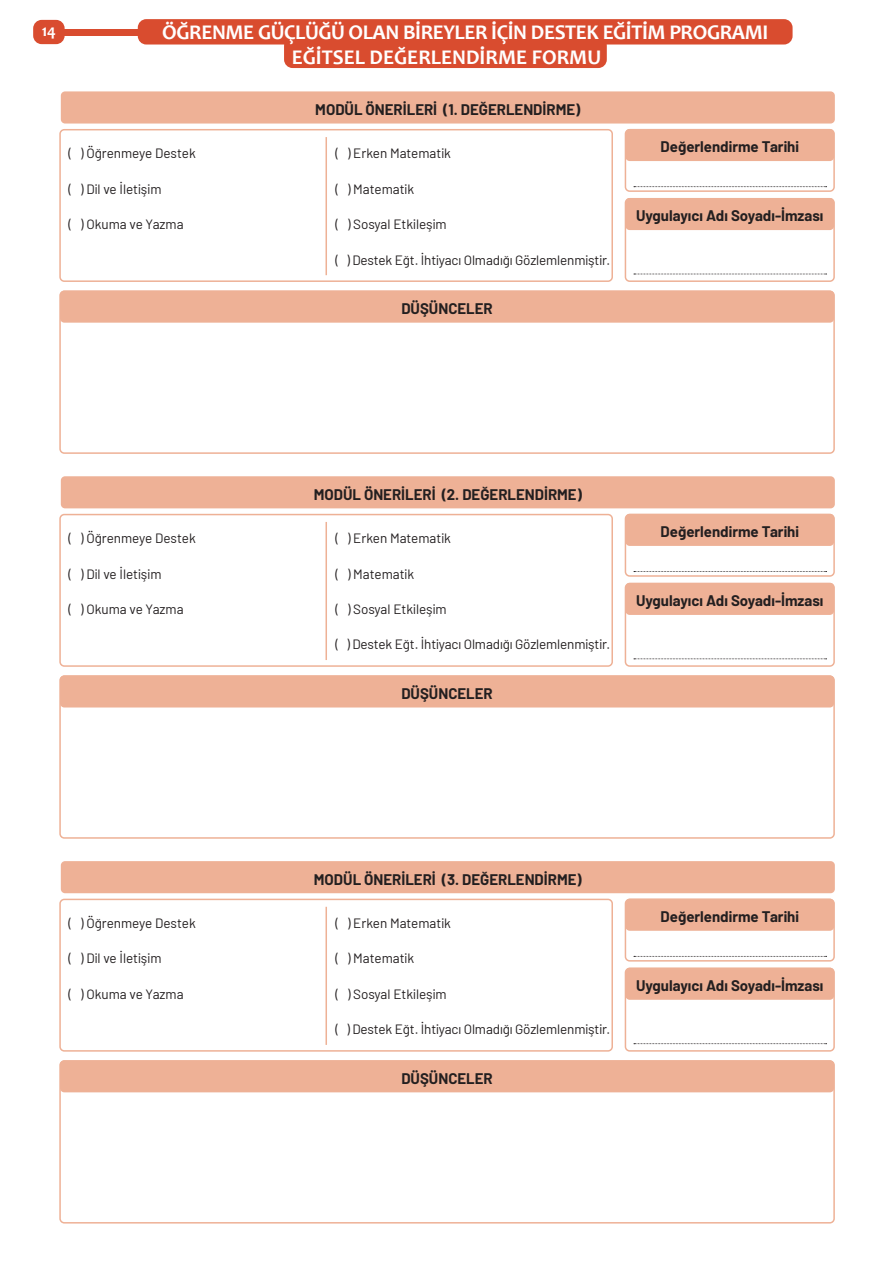
<style>
.page{position:relative;width:893px;height:1263px;background:#fff}
.page>*{position:absolute;margin:0;border:0;box-sizing:border-box;transform-origin:0 0}
.t1{font:700 21px/24.3px "Candara";letter-spacing:-.02em;color:#fff}
.t2{font:700 16.5px "Candara";color:#fff}
.t3{font:700 15px "Barlow";color:#231f20}
.t4{font:13.5px "Barlow";letter-spacing:-.01em;color:#231f20}
</style>
<div class="page">
<div style="left:60px;top:29px;width:86px;height:6px;background:#d94c2f"></div>
<div style="left:138px;top:19px;width:655px;height:26px;background:#d94c2f;border-radius:9px"></div>
<div style="left:284px;top:37px;width:323px;height:31px;background:#d94c2f;border-radius:9px"></div>
<div style="left:33px;top:20px;width:32px;height:24px;background:#d94c2f;border-radius:9px"></div>
<div style="left:61px;top:91px;width:774px;height:33px;background:#eeb196;border-radius:4px"></div>
<div style="left:59px;top:291px;width:776px;height:163px;border:2px solid #eeb196;border-radius:4px"></div>
<div style="left:60px;top:291px;width:774px;height:32px;background:#eeb196;border-radius:4px"></div>
<div style="left:59px;top:129px;width:554px;height:153px;border:2px solid #eeb196;border-radius:4px"></div>
<hr style="left:325px;top:137px;width:2px;height:138px;background:#eeb196">
<div style="left:625px;top:129px;width:210px;height:63px;border:2px solid #eeb196;border-radius:4px"></div>
<div style="left:625px;top:129px;width:209px;height:32px;background:#eeb196;border-radius:4px"></div>
<svg style="left:634px;top:186px;width:193px;height:1px"></svg>
<div style="left:625px;top:198px;width:210px;height:84px;border:2px solid #eeb196;border-radius:4px"></div>
<div style="left:625px;top:198px;width:209px;height:32px;background:#eeb196;border-radius:4px"></div>
<svg style="left:634px;top:274px;width:193px;height:1px"></svg>
<div style="left:61px;top:476px;width:774px;height:32px;background:#eeb196;border-radius:4px"></div>
<div style="left:59px;top:675px;width:776px;height:164px;border:2px solid #eeb196;border-radius:4px"></div>
<div style="left:60px;top:675px;width:774px;height:32px;background:#eeb196;border-radius:4px"></div>
<div style="left:59px;top:514px;width:554px;height:153px;border:2px solid #eeb196;border-radius:4px"></div>
<hr style="left:325px;top:522px;width:2px;height:138px;background:#eeb196">
<div style="left:625px;top:514px;width:210px;height:63px;border:2px solid #eeb196;border-radius:4px"></div>
<div style="left:625px;top:514px;width:209px;height:32px;background:#eeb196;border-radius:4px"></div>
<svg style="left:634px;top:571px;width:193px;height:1px"></svg>
<div style="left:625px;top:583px;width:210px;height:84px;border:2px solid #eeb196;border-radius:4px"></div>
<div style="left:625px;top:583px;width:209px;height:32px;background:#eeb196;border-radius:4px"></div>
<svg style="left:634px;top:658px;width:193px;height:1px"></svg>
<div style="left:61px;top:861px;width:774px;height:32px;background:#eeb196;border-radius:4px"></div>
<div style="left:59px;top:1060px;width:776px;height:163px;border:2px solid #eeb196;border-radius:4px"></div>
<div style="left:60px;top:1060px;width:774px;height:32px;background:#eeb196;border-radius:4px"></div>
<div style="left:59px;top:899px;width:554px;height:153px;border:2px solid #eeb196;border-radius:4px"></div>
<hr style="left:325px;top:907px;width:2px;height:138px;background:#eeb196">
<div style="left:625px;top:899px;width:210px;height:62px;border:2px solid #eeb196;border-radius:4px"></div>
<div style="left:625px;top:899px;width:209px;height:32px;background:#eeb196;border-radius:4px"></div>
<svg style="left:634px;top:956px;width:193px;height:1px"></svg>
<div style="left:625px;top:968px;width:210px;height:84px;border:2px solid #eeb196;border-radius:4px"></div>
<div style="left:625px;top:968px;width:209px;height:32px;background:#eeb196;border-radius:4px"></div>
<svg style="left:634px;top:1043px;width:193px;height:1px"></svg>
<p class="t2" style="left:42px;top:25px;width:16px">14</p>
<h1 class="t1" style="left:292px;top:20px;width:478px;text-indent:-130px">ÖĞRENME GÜÇLÜĞÜ OLAN BİREYLER İÇİN DESTEK EĞİTİM PROGRAMI<br>EĞİTSEL DEĞERLENDİRME FORMU</h1>
<p class="t4" style="left:69px;top:144px;width:129px">( ) Öğrenmeye Destek</p>
<p class="t4" style="left:69px;top:179px;width:94px">( ) Dil ve İletişim</p>
<p class="t4" style="left:69px;top:215px;width:117px">( ) Okuma ve Yazma</p>
<p class="t3" style="left:315px;top:98px;width:267px">MODÜL ÖNERİLERİ (1. DEĞERLENDİRME)</p>
<p class="t4" style="left:335px;top:144px;width:117px">( ) Erken Matematik</p>
<p class="t4" style="left:335px;top:179px;width:80px">( ) Matematik</p>
<p class="t4" style="left:335px;top:215px;width:113px">( ) Sosyal Etkileşim</p>
<p class="t4" style="left:335px;top:250px;width:276px">( ) Destek Eğt. İhtiyacı Olmadığı Gözlemlenmiştir.</p>
<p class="t3" style="left:401px;top:298px;width:93px">DÜŞÜNCELER</p>
<p class="t3" style="left:661px;top:136px;width:140px">Değerlendirme Tarihi</p>
<p class="t3" style="left:636px;top:205px;width:189px">Uygulayıcı Adı Soyadı-İmzası</p>
<p class="t4" style="left:69px;top:529px;width:129px">( ) Öğrenmeye Destek</p>
<p class="t4" style="left:69px;top:564px;width:94px">( ) Dil ve İletişim</p>
<p class="t4" style="left:69px;top:599px;width:117px">( ) Okuma ve Yazma</p>
<p class="t4" style="left:69px;top:913px;width:129px">( ) Öğrenmeye Destek</p>
<p class="t4" style="left:69px;top:949px;width:94px">( ) Dil ve İletişim</p>
<p class="t4" style="left:69px;top:984px;width:117px">( ) Okuma ve Yazma</p>
<p class="t3" style="left:314px;top:483px;width:270px">MODÜL ÖNERİLERİ (2. DEĞERLENDİRME)</p>
<p class="t4" style="left:335px;top:529px;width:117px">( ) Erken Matematik</p>
<p class="t4" style="left:335px;top:564px;width:80px">( ) Matematik</p>
<p class="t4" style="left:335px;top:599px;width:113px">( ) Sosyal Etkileşim</p>
<p class="t4" style="left:335px;top:635px;width:276px">( ) Destek Eğt. İhtiyacı Olmadığı Gözlemlenmiştir.</p>
<p class="t3" style="left:401px;top:682px;width:93px">DÜŞÜNCELER</p>
<p class="t3" style="left:661px;top:521px;width:140px">Değerlendirme Tarihi</p>
<p class="t3" style="left:636px;top:590px;width:189px">Uygulayıcı Adı Soyadı-İmzası</p>
<p class="t3" style="left:314px;top:868px;width:269px">MODÜL ÖNERİLERİ (3. DEĞERLENDİRME)</p>
<p class="t4" style="left:335px;top:913px;width:117px">( ) Erken Matematik</p>
<p class="t4" style="left:335px;top:949px;width:80px">( ) Matematik</p>
<p class="t4" style="left:335px;top:984px;width:113px">( ) Sosyal Etkileşim</p>
<p class="t4" style="left:335px;top:1020px;width:276px">( ) Destek Eğt. İhtiyacı Olmadığı Gözlemlenmiştir.</p>
<p class="t3" style="left:401px;top:1067px;width:93px">DÜŞÜNCELER</p>
<p class="t3" style="left:661px;top:906px;width:140px">Değerlendirme Tarihi</p>
<p class="t3" style="left:636px;top:975px;width:189px">Uygulayıcı Adı Soyadı-İmzası</p>
</div>
